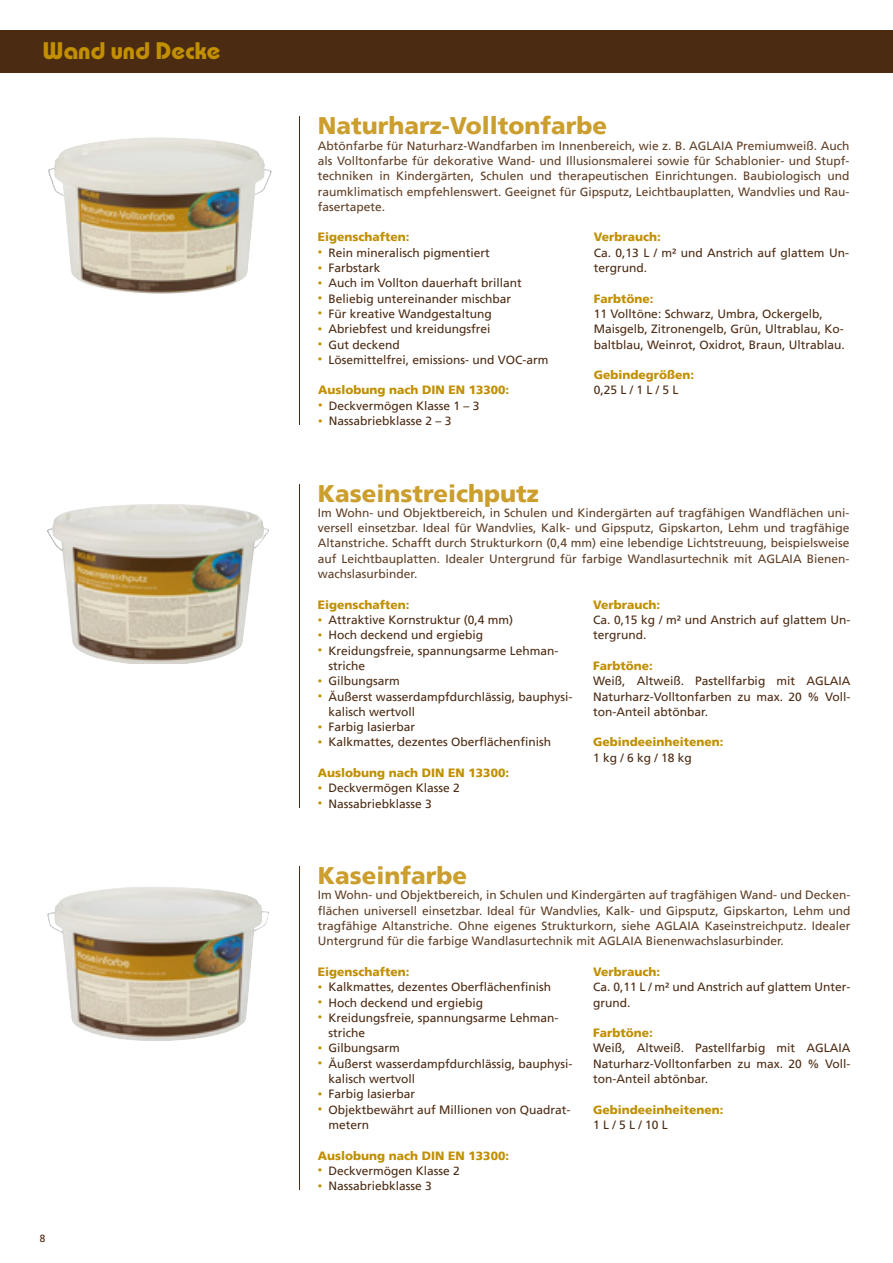
<style>
.page{position:relative;width:893px;height:1263px;background:#fff}
.page>*{position:absolute;margin:0;border:0;box-sizing:border-box;transform-origin:0 0}
.t1{font:900 24px "Frutiger LT";color:#cb9e2d}
.t2{font:24px "Bauhaus Bold ITC";color:#c18f00}
.t3{font:12px/15.3px "Frutiger LT";color:#4c2b13}
.t4{font:12px/15.3px "Frutiger LT";color:#603f25;text-align:justify}
.t5{font:900 12px "Frutiger LT";color:#c18f00}
.t6{font:10.5px "Frutiger LT";color:#4c2b13;scale:.95 1}
.s1{font-size:9px;color:#c18f00}
</style>
<div class="page">
<div style="left:0;top:30px;width:893px;height:42px;background:#4c2b13"></div>
<img style="left:47px;top:504px;width:222px;height:160px">
<img style="left:47px;top:887px;width:222px;height:154px">
<hr style="left:299px;top:484px;width:1px;height:324px;background:#4c2b13">
<hr style="left:299px;top:867px;width:1px;height:323px;background:#4c2b13">
<img style="left:48px;top:137px;width:224px;height:157px">
<hr style="left:299px;top:116px;width:1px;height:309px;background:#4c2b13">
<h1 class="t2" style="left:43px;top:41px;width:180px">Wand und Decke</h1>
<p class="t6" style="left:40px;top:1232px;width:7px">8</p>
<h1 class="t1" style="left:318px;top:111px;width:291px">Naturharz-Volltonfarbe</h1>
<p class="t4" style="left:318px;top:138px;width:533px">Abtönfarbe für Naturharz-Wandfarben im Innenbereich, wie z. B. AGLAIA Premiumweiß. Auch als Volltonfarbe für dekorative Wand- und Illusionsmalerei sowie für Schablonier- und Stupf&shy;techniken in Kindergärten, Schulen und therapeutischen Einrichtungen. Baubiologisch und raumklimatisch empfehlenswert. Geeignet für Gipsputz, Leichtbauplatten, Wandvlies und Rau&shy;fasertapete.</p>
<p class="t5" style="left:318px;top:230px;width:93px">Eigenschaften:</p>
<p class="t3" style="left:318px;top:245px;width:174px"><span class="s1">•</span> Rein mineralisch pigmentiert</p>
<p class="t3" style="left:318px;top:260px;width:64px"><span class="s1">•</span> Farbstark</p>
<p class="t3" style="left:318px;top:276px;width:206px"><span class="s1">•</span> Auch im Vollton dauerhaft brillant</p>
<p class="t3" style="left:318px;top:291px;width:195px"><span class="s1">•</span> Beliebig untereinander mischbar</p>
<p class="t3" style="left:318px;top:306px;width:175px"><span class="s1">•</span> Für kreative Wandgestaltung</p>
<p class="t3" style="left:318px;top:321px;width:174px"><span class="s1">•</span> Abriebfest und kreidungsfrei</p>
<p class="t3" style="left:318px;top:337px;width:83px"><span class="s1">•</span> Gut deckend</p>
<p class="t3" style="left:318px;top:352px;width:232px"><span class="s1">•</span> Lösemittelfrei, emissions- und VOC-arm</p>
<p class="t5" style="left:318px;top:383px;width:193px">Auslobung nach DIN EN 13300:</p>
<p class="t3" style="left:318px;top:398px;width:163px"><span class="s1">•</span> Deckvermögen Klasse 1 – 3</p>
<p class="t3" style="left:318px;top:413px;width:135px"><span class="s1">•</span> Nassabriebklasse 2 – 3</p>
<p class="t5" style="left:594px;top:230px;width:69px">Verbrauch:</p>
<p class="t3" style="left:594px;top:245px;width:257px">Ca. 0,13 L / m² und Anstrich auf glattem Un&shy;tergrund.</p>
<p class="t5" style="left:594px;top:291px;width:61px">Farbtöne:</p>
<p class="t3" style="left:594px;top:306px;width:253px">11 Volltöne: Schwarz, Umbra, Ockergelb,<br>Maisgelb, Zitronengelb, Grün, Ultrablau, Ko&shy;baltblau, Weinrot, Oxidrot, Braun, Ultrablau.</p>
<p class="t5" style="left:594px;top:368px;width:102px">Gebindegrößen:</p>
<p class="t3" style="left:594px;top:383px;width:86px">0,25 L / 1 L / 5 L</p>
<h1 class="t1" style="left:318px;top:479px;width:222px">Kaseinstreichputz</h1>
<p class="t4" style="left:318px;top:505px;width:533px">Im Wohn- und Objektbereich, in Schulen und Kindergärten auf tragfähigen Wandflächen uni&shy;versell einsetzbar. Ideal für Wandvlies, Kalk- und Gipsputz, Gipskarton, Lehm und tragfähige Altanstriche. Schafft durch Strukturkorn (0,4 mm) eine lebendige Lichtstreuung, beispielsweise auf Leichtbauplatten. Idealer Untergrund für farbige Wandlasurtechnik mit AGLAIA Bienen&shy;wachslasurbinder.</p>
<p class="t5" style="left:318px;top:597px;width:93px">Eigenschaften:</p>
<p class="t3" style="left:318px;top:612px;width:197px"><span class="s1">•</span> Attraktive Kornstruktur (0,4 mm)</p>
<p class="t3" style="left:318px;top:627px;width:167px"><span class="s1">•</span> Hoch deckend und ergiebig</p>
<p class="t3" style="left:328px;top:643px;width:232px;text-indent:-11px"><span class="s1">•</span> Kreidungsfreie, spannungsarme Lehman&shy;striche</p>
<p class="t3" style="left:318px;top:673px;width:83px"><span class="s1">•</span> Gilbungsarm</p>
<p class="t3" style="left:328px;top:689px;width:246px;text-indent:-11px"><span class="s1">•</span> Äußerst wasserdampfdurchlässig, bauphysi&shy;kalisch wertvoll</p>
<p class="t3" style="left:318px;top:719px;width:99px"><span class="s1">•</span> Farbig lasierbar</p>
<p class="t3" style="left:318px;top:735px;width:235px"><span class="s1">•</span> Kalkmattes, dezentes Oberflächenfinish</p>
<p class="t5" style="left:318px;top:765px;width:193px">Auslobung nach DIN EN 13300:</p>
<p class="t3" style="left:318px;top:780px;width:144px"><span class="s1">•</span> Deckvermögen Klasse 2</p>
<p class="t3" style="left:318px;top:796px;width:116px"><span class="s1">•</span> Nassabriebklasse 3</p>
<p class="t5" style="left:593px;top:597px;width:69px">Verbrauch:</p>
<p class="t3" style="left:593px;top:612px;width:259px">Ca. 0,15 kg / m² und Anstrich auf glattem Un&shy;tergrund.</p>
<p class="t5" style="left:593px;top:658px;width:61px">Farbtöne:</p>
<p class="t3" style="left:593px;top:673px;width:259px;text-align:justify">Weiß, Altweiß. Pastellfarbig mit AGLAIA Naturharz-Volltonfarben zu max. 20 % Voll&shy;ton-Anteil abtönbar.</p>
<p class="t5" style="left:593px;top:735px;width:132px">Gebindeeinheitenen:</p>
<p class="t3" style="left:593px;top:750px;width:100px">1 kg / 6 kg / 18 kg</p>
<h1 class="t1" style="left:318px;top:861px;width:151px">Kaseinfarbe</h1>
<p class="t4" style="left:318px;top:888px;width:534px">Im Wohn- und Objektbereich, in Schulen und Kindergärten auf tragfähigen Wand- und Decken&shy;flächen universell einsetzbar. Ideal für Wandvlies, Kalk- und Gipsputz, Gipskarton, Lehm und tragfähige Altanstriche. Ohne eigenes Strukturkorn, siehe AGLAIA Kaseinstreichputz. Idealer Untergrund für die farbige Wandlasurtechnik mit AGLAIA Bienenwachslasurbinder.</p>
<p class="t5" style="left:318px;top:964px;width:93px">Eigenschaften:</p>
<p class="t3" style="left:318px;top:979px;width:235px"><span class="s1">•</span> Kalkmattes, dezentes Oberflächenfinish</p>
<p class="t3" style="left:318px;top:995px;width:167px"><span class="s1">•</span> Hoch deckend und ergiebig</p>
<p class="t3" style="left:328px;top:1010px;width:232px;text-indent:-11px"><span class="s1">•</span> Kreidungsfreie, spannungsarme Lehman&shy;striche</p>
<p class="t3" style="left:318px;top:1041px;width:83px"><span class="s1">•</span> Gilbungsarm</p>
<p class="t3" style="left:328px;top:1056px;width:246px;text-indent:-11px"><span class="s1">•</span> Äußerst wasserdampfdurchlässig, bauphysi&shy;kalisch wertvoll</p>
<p class="t3" style="left:318px;top:1086px;width:99px"><span class="s1">•</span> Farbig lasierbar</p>
<p class="t3" style="left:328px;top:1102px;width:244px;text-indent:-11px"><span class="s1">•</span> Objektbewährt auf Millionen von Quadrat&shy;metern</p>
<p class="t5" style="left:318px;top:1148px;width:193px">Auslobung nach DIN EN 13300:</p>
<p class="t3" style="left:318px;top:1163px;width:144px"><span class="s1">•</span> Deckvermögen Klasse 2</p>
<p class="t3" style="left:318px;top:1178px;width:116px"><span class="s1">•</span> Nassabriebklasse 3</p>
<p class="t5" style="left:593px;top:964px;width:69px">Verbrauch:</p>
<p class="t3" style="left:593px;top:979px;width:259px">Ca. 0,11 L / m² und Anstrich auf glattem Unter&shy;grund.</p>
<p class="t5" style="left:593px;top:1026px;width:61px">Farbtöne:</p>
<p class="t3" style="left:593px;top:1041px;width:259px;text-align:justify">Weiß, Altweiß. Pastellfarbig mit AGLAIA Naturharz-Volltonfarben zu max. 20 % Voll&shy;ton-Anteil abtönbar.</p>
<p class="t5" style="left:593px;top:1102px;width:132px">Gebindeeinheitenen:</p>
<p class="t3" style="left:593px;top:1117px;width:76px">1 L / 5 L / 10 L</p>
</div>
